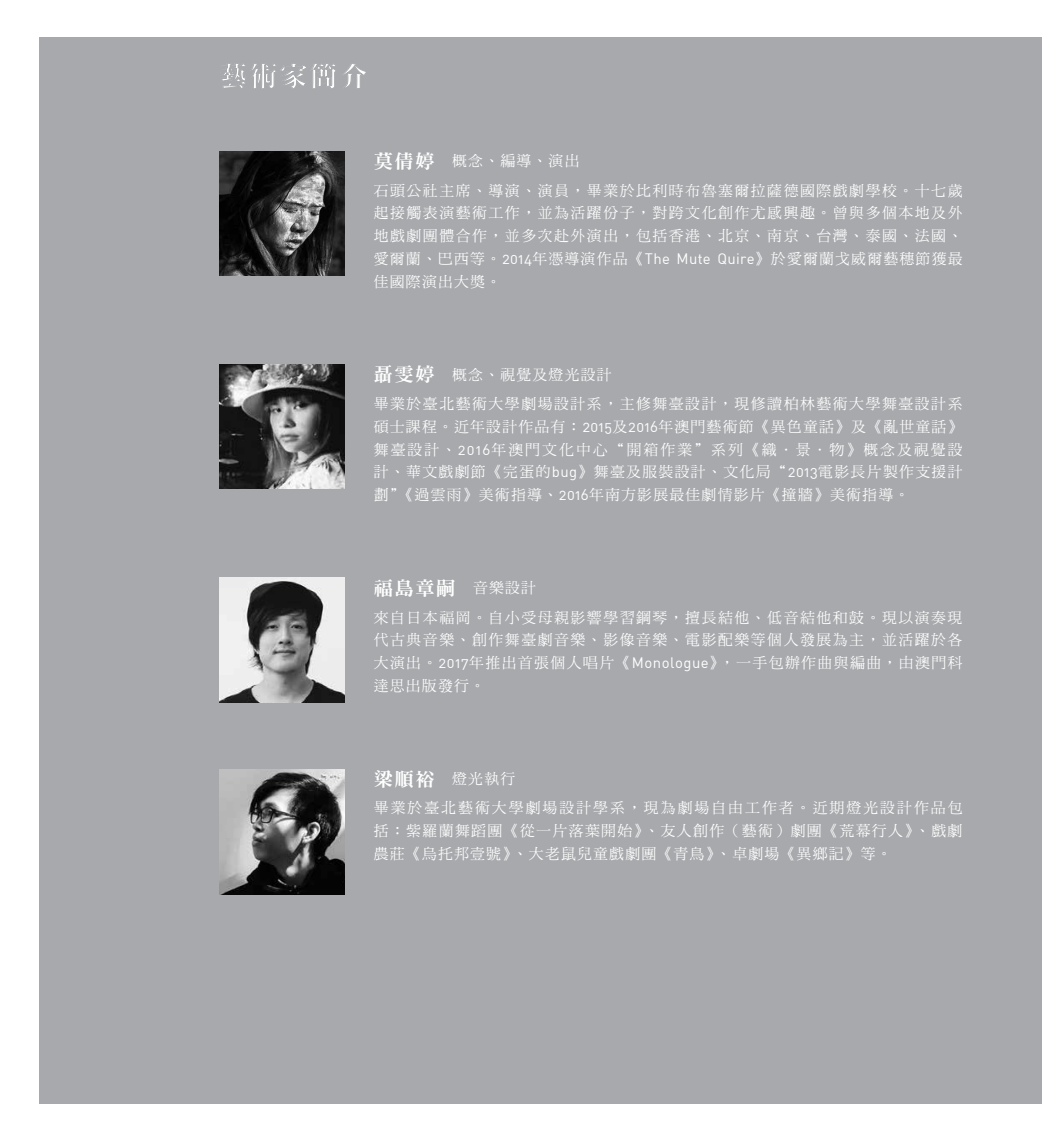
<style>
.page{position:relative;width:1042px;height:1141px;background:#fff}
.page>*{position:absolute;margin:0;border:0;box-sizing:border-box;transform-origin:0 0}
.t1{font:28px "DF Ming HK W9";letter-spacing:.08em;color:#fff}
.t2{font:19.25px "DF Ming HK W9";color:#fff}
.t3{font:14.88px/22.8px "DF Ming HK W5";letter-spacing:.095em;color:#fff}
.t4{font:14.88px/29.4px "DF Ming HK W5";letter-spacing:.135em;color:#fff}
.s1{font-family:"DF Ming HK W9";font-size:19.25px}
.s2{font-family:"DIN Regular Alternate"}
.s3{font-family:"DF Ming HK W5";font-size:14.88px}
</style>
<div class="page">
<div style="left:40px;top:37px;width:1002px;height:1067px;background:#a7a9ac"></div>
<img style="left:220px;top:151px;width:124px;height:125px">
<img style="left:220px;top:770px;width:124px;height:124px">
<img style="left:220px;top:578px;width:124px;height:124px">
<img style="left:220px;top:365px;width:124px;height:124px">
<h1 class="t1" style="left:219px;top:61px;width:150px">藝術家簡介</h1>
<p class="t3" style="left:374px;top:146px;width:590px;line-height:29.4px"><span class="s1">莫倩婷</span> 概念、編導、演出<br>石頭公社主席、導演、演員，畢業於比利時布魯塞爾拉薩德國際戲劇學校。十七歲</p>
<p class="t3" style="left:374px;top:201px;width:590px;text-align:justify">起接觸表演藝術工作，並為活躍份子，對跨文化創作尤感興趣。曾與多個本地及外地戲劇團體合作，並多次赴外演出，包括香港、北京、南京、台灣、泰國、法國、愛爾蘭、巴西等。<span class="s2">2014</span>年憑導演作品《<span class="s2">The Mute Quire</span>》於愛爾蘭戈威爾藝穗節獲最佳國際演出大獎。</p>
<p class="t3" style="left:374px;top:360px;width:590px;line-height:29.4px"><span class="s1">聶雯婷</span> 概念、視覺及燈光設計<br>畢業於臺北藝術大學劇場設計系，主修舞臺設計，現修讀柏林藝術大學舞臺設計系</p>
<p class="t3" style="left:374px;top:415px;width:590px;text-align:justify">碩士課程。近年設計作品有：<span class="s2">2015</span>及<span class="s2">2016</span>年澳門藝術節《異色童話》及《亂世童話》舞臺設計、<span class="s2">2016</span>年澳門文化中心“開箱作業”系列《織．景．物》概念及視覺設計、華文戲劇節《完蛋的<span class="s2">bug</span>》舞臺及服裝設計、文化局“<span class="s2">2013</span>電影長片製作支援計劃”《過雲雨》美術指導、<span class="s2">2016</span>年南方影展最佳劇情影片《撞牆》美術指導。</p>
<p class="t2" style="left:374px;top:578px;width:164px">福島章嗣 <span class="s3">音樂設計</span></p>
<p class="t3" style="left:374px;top:606px;width:590px;text-align:justify">來自日本福岡。自小受母親影響學習鋼琴，擅長結他、低音結他和鼓。現以演奏現代古典音樂、創作舞臺劇音樂、影像音樂、電影配樂等個人發展為主，並活躍於各大演出。<span class="s2">2017</span>年推出首張個人唱片《<span class="s2">Monologue</span>》，一手包辦作曲與編曲，由澳門科達思出版發行。</p>
<p class="t4" style="left:374px;top:764px;width:590px"><span class="s1">梁順裕</span> 燈光執行<br>畢業於臺北藝術大學劇場設計學系，現為劇場自由工作者。近期燈光設計作品包</p>
<p class="t3" style="left:374px;top:819px;width:590px">括：紫羅蘭舞蹈團《從一片落葉開始》、友人創作（藝術）劇團《荒幕行人》、戲劇農莊《烏托邦壹號》、大老鼠兒童戲劇團《青鳥》、卓劇場《異鄉記》等。</p>
</div>
